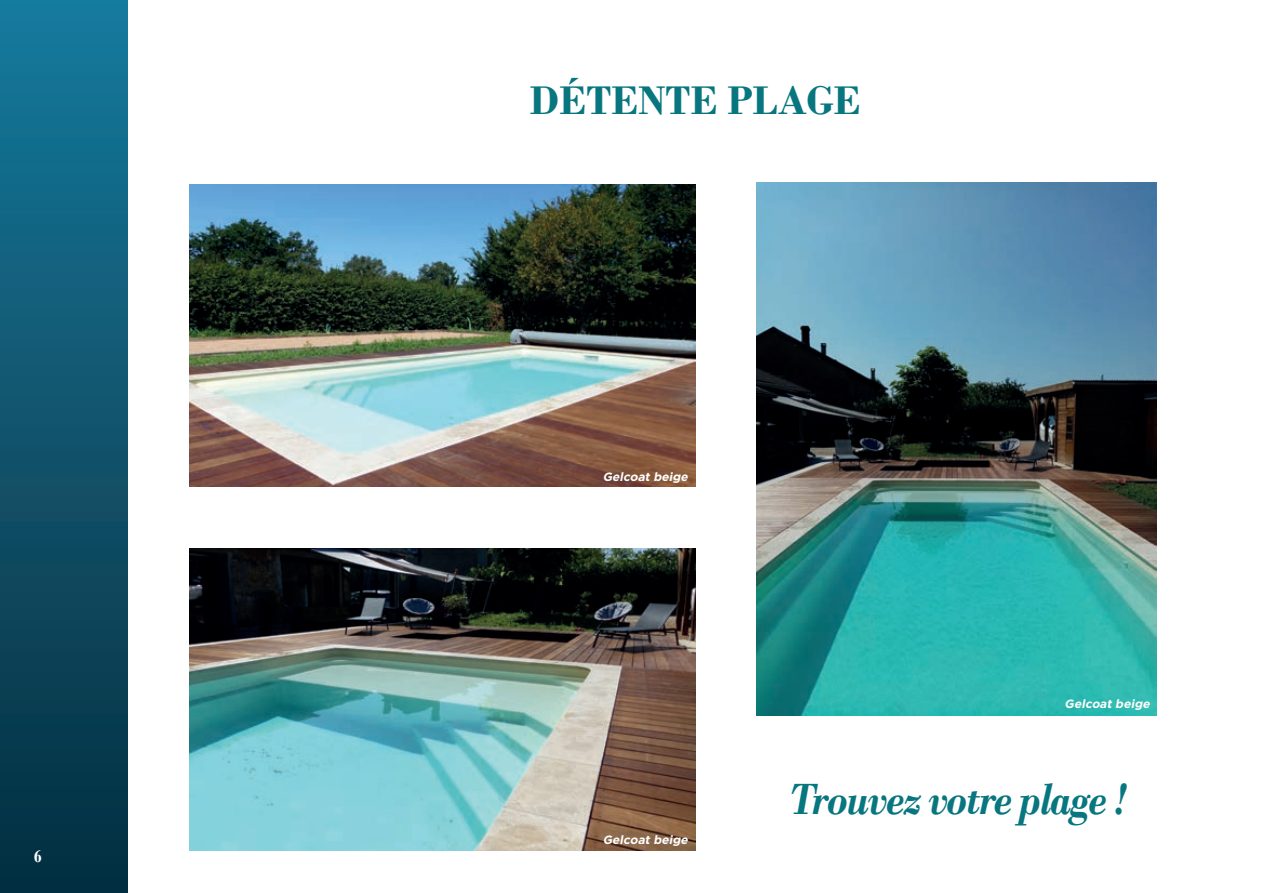
<style>
.page{position:relative;width:1263px;height:893px;background:#fff}
.page>*{position:absolute;margin:0;border:0;box-sizing:border-box;transform-origin:0 0}
.t1{font:italic 700 45.9px "Bodoni";letter-spacing:-.05em;color:#07767f;scale:.85 1}
.t2{font:700 42px "Bodoni";color:#07767f}
.t3{font:700 18px "Bodoni";color:#fff;scale:.85 1}
.t4{font:italic 700 12px "Gotham";color:#fff}
</style>
<div class="page">
<div style="left:0;top:0;width:128px;height:893px;background:linear-gradient(to bottom,#18799c,#052d3d)"></div>
<img style="left:189px;top:185px;width:506px;height:302px">
<img style="left:757px;top:183px;width:400px;height:533px">
<img style="left:189px;top:549px;width:506px;height:301px">
<h3 class="t3" style="left:34px;top:846px;width:10px">6</h3>
<p class="t2" style="left:530px;top:76px;width:332px">DÉTENTE PLAGE</p>
<p class="t4" style="left:603px;top:468px;width:89px">Gelcoat beige</p>
<p class="t4" style="left:603px;top:832px;width:89px">Gelcoat beige</p>
<p class="t4" style="left:1064px;top:695px;width:89px">Gelcoat beige</p>
<p class="t1" style="left:788px;top:772px;width:398px">Trouvez votre plage !</p>
</div>
